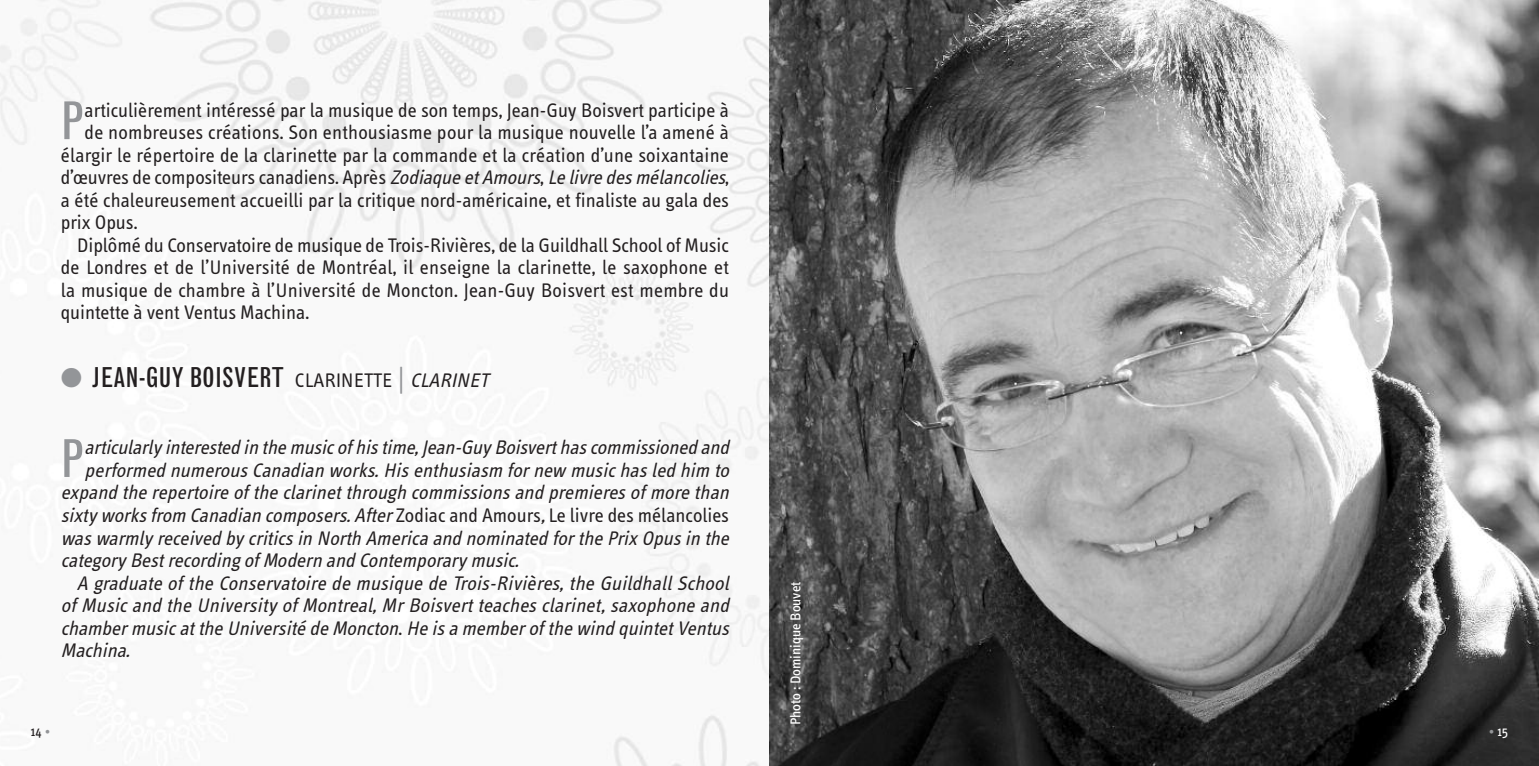
<style>
.page{position:relative;width:1539px;height:766px;background:#fff}
.page>*{position:absolute;margin:0;border:0;box-sizing:border-box;transform-origin:0 0}
.t1{font:condensed 51.07px "Grotesque";color:#939598}
.t2{font:condensed 27px "Grotesque";color:#231f20}
.t3{font:italic 20.25px "Info Text";letter-spacing:-.005em;color:#231f20}
.t4{font:20.25px "Info Text";color:#231f20}
.t5{font:14.62px "Info Text";color:#fff}
.t6{font:13.5px "Info Text";color:#231f20}
.t7{font:13.5px "Info Text";color:#fff}
.s1{font-style:italic}
.s2{color:#939598}
.s3{font-family:"Info Text";font-stretch:normal;font-size:20.25px}
.s4{font-family:"Info Text";font-stretch:normal;color:#939598}
.s5{font-family:"Info Text";font-style:italic;font-stretch:normal;font-size:20.25px}
.s6{font-style:normal}
</style>
<div class="page">
<img style="left:0;top:0;width:770px;height:765px">
<img style="left:770px;top:0;width:769px;height:765px">
<h1 class="t1" style="left:61px;top:101px;width:26px">P</h1>
<p class="t4" style="left:85px;top:102px;width:646px">articulièrement intéressé par la musique de son temps, Jean-Guy Boisvert participe à</p>
<p class="t4" style="left:85px;top:125px;width:646px">de nombreuses créations. Son enthousiasme pour la musique nouvelle l’a amené à</p>
<p class="t4" style="left:61px;top:147px;width:670px">élargir le répertoire de la clarinette par la commande et la création d’une soixantaine</p>
<p class="t4" style="left:61px;top:170px;width:670px">d’œuvres de compositeurs canadiens. Après <span class="s1">ZodiaqueetAmours</span>, <span class="s1">Lelivredesmélancolies</span>,</p>
<p class="t4" style="left:61px;top:192px;width:670px">a été chaleureusement accueilli par la critique nord-américaine, et finaliste au gala des</p>
<p class="t4" style="left:61px;top:215px;width:78px">prix Opus.</p>
<p class="t4" style="left:77px;top:237px;width:654px">Diplômé du Conservatoire de musique de Trois-Rivières, de la Guildhall School of Music</p>
<p class="t4" style="left:61px;top:260px;width:670px">de Londres et de l’Université de Montréal, il enseigne la clarinette, le saxophone et</p>
<p class="t4" style="left:61px;top:282px;width:670px">la musique de chambre à l’Université de Moncton. Jean-Guy Boisvert est membre du</p>
<p class="t4" style="left:61px;top:305px;width:250px">quintette à vent Ventus Machina.</p>
<h2 class="t2" style="left:61px;top:367px;width:429px"><span class="s2">●</span> JEAN-GUY BOISVERT <span class="s3">CLARINETTE</span> <span class="s4">|</span> <span class="s5">CLARINET</span></h2>
<h1 class="t1" style="left:61px;top:439px;width:26px">P</h1>
<p class="t3" style="left:85px;top:440px;width:650px">articularly interested in the music of his time, Jean-Guy Boisvert has commissioned and</p>
<p class="t3" style="left:85px;top:462px;width:650px">performed numerous Canadian works. His enthusiasm for new music has led him to</p>
<p class="t3" style="left:61px;top:485px;width:674px">expand the repertoire of the clarinet through commissions and premieres of more than</p>
<p class="t3" style="left:61px;top:507px;width:670px">sixtyworksfromCanadiancomposers.After<span class="s6">Zodiac and Amours</span>,<span class="s6">Le livre des mélancolies</span></p>
<p class="t3" style="left:61px;top:530px;width:674px">was warmly received by critics in North America and nominated for the Prix Opus in the</p>
<p class="t3" style="left:61px;top:552px;width:463px">category Best recording of Modern and Contemporary music.</p>
<p class="t3" style="left:77px;top:575px;width:654px">A graduate of the Conservatoire de musique de Trois-Rivières, the Guildhall School</p>
<p class="t3" style="left:61px;top:597px;width:674px">of Music and the University of Montreal, Mr Boisvert teaches clarinet, saxophone and</p>
<p class="t3" style="left:61px;top:620px;width:674px">chamber music at the Université de Moncton<span class="s6">.</span> He is a member of the wind quintet Ventus</p>
<p class="t3" style="left:61px;top:642px;width:74px">Machina.</p>
<p class="t6" style="left:31px;top:725px;width:21px">14<span class="s2">•</span></p>
<p class="t5" style="left:790px;top:725px;width:145px;rotate:-90deg">Photo : Dominique Bouvet</p>
<p class="t7" style="left:1488px;top:725px;width:21px"><span class="s2">•</span>15</p>
</div>
